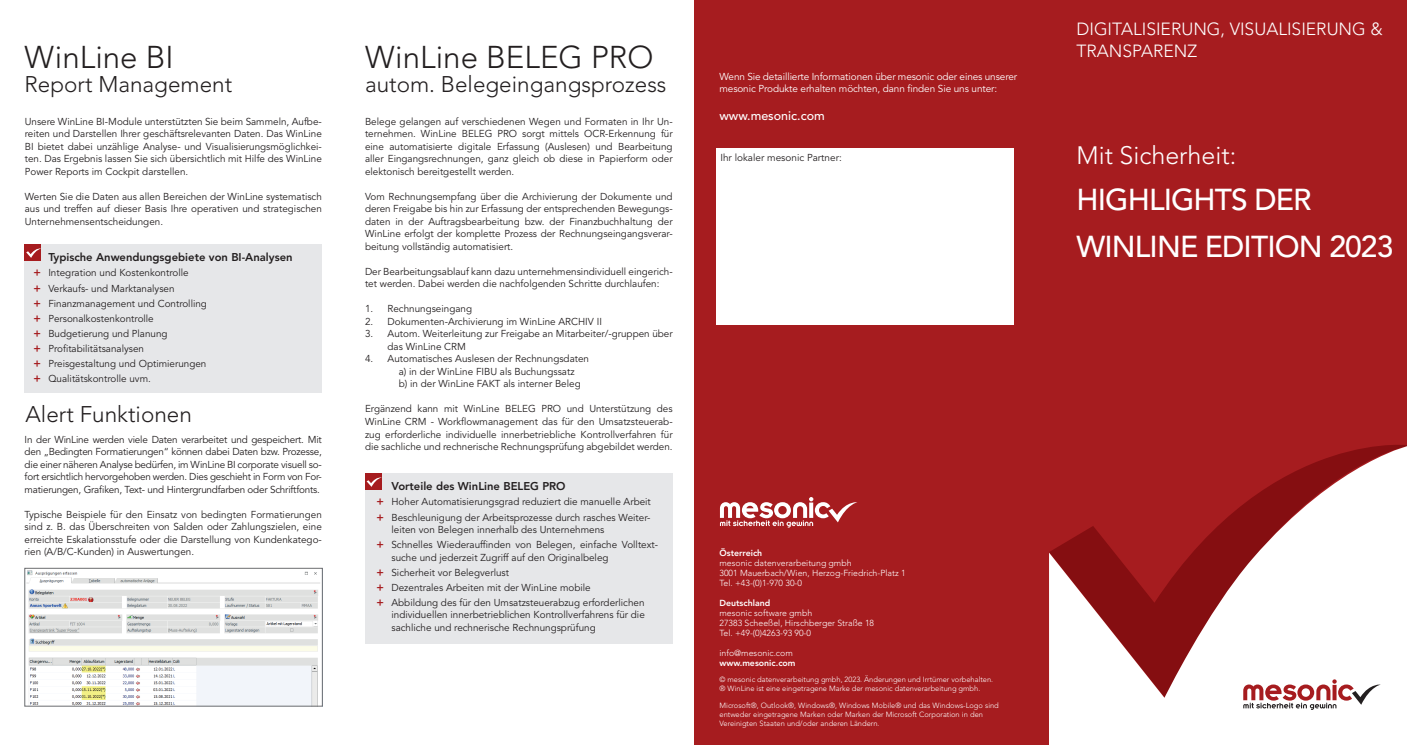
<style>
.page{position:relative;width:1407px;height:745px;background:#fff}
.page>*{position:absolute;margin:0;border:0;box-sizing:border-box;transform-origin:0 0}
.t1{font:300 31.25px "Avenir LT Pro";color:#231f20}
.t2{font:500 30px/46.1px "Avenir LT Pro";letter-spacing:-.03em;color:#fff}
.t3{font:300 25px "Avenir LT Pro";color:#fff}
.t4{font:300 22.5px "Avenir LT Pro";color:#231f20}
.t5{font:300 17.5px/22.5px "Avenir LT Pro";color:#fff}
.t6{font:500 12.5px "Avenir LT Pro";color:#fff}
.t7{font:800 11.25px "Avenir LT Pro";color:#231f20}
.t8{font:10px/12.5px "Avenir LT Pro";color:#231f20}
.t9{font:10px/12.5px "Avenir LT Pro";letter-spacing:-.01em;color:#fff}
.t10{font:300 8.75px/10px "Avenir LT Pro";color:#fff}
.t11{font:800 8.75px "Avenir LT Pro";color:#fff}
.t12{font:300 7.5px/9px "Avenir LT Pro";color:#fff}
.s1{font-weight:800;font-size:11.25px;color:#a61c1f}
</style>
<div class="page">
<div style="left:694px;top:0;width:355px;height:744px;background:#a61c1f"></div>
<div style="left:1049px;top:0;width:358px;height:708px;background:#a61c1f"></div>
<svg style="left:1049px;top:445px;width:358px;height:265px;fill:#fff"></svg>
<svg style="left:1243px;top:679px;width:138px;height:30px"></svg>
<svg style="left:720px;top:497px;width:137px;height:30px"></svg>
<div style="left:716px;top:148px;width:297px;height:176px;background:#fff"></div>
<img style="left:27px;top:570px;width:293px;height:133px">
<div style="left:25px;top:567px;width:297px;height:138px;border:1px solid #6c6d70"></div>
<div style="left:365px;top:473px;width:308px;height:170px;background:#e6e7e9"></div>
<div style="left:365px;top:473px;width:16px;height:17px;background:#a61c1f"></div>
<svg style="left:367px;top:476px;width:15px;height:10px"></svg>
<div style="left:25px;top:244px;width:297px;height:149px;background:#e6e7e9"></div>
<div style="left:25px;top:244px;width:16px;height:17px;background:#a61c1f"></div>
<svg style="left:26px;top:248px;width:15px;height:10px"></svg>
<h1 class="t1" style="left:25px;top:39px;width:150px">WinLine BI</h1>
<h3 class="t4" style="left:25px;top:71px;width:209px">Report Management</h3>
<p class="t8" style="left:25px;top:115px;width:299px;text-align:justify">Unsere WinLine BI-Module unterstützten Sie beim Sammeln, Aufbe&shy;reiten und Darstellen Ihrer geschäftsrelevanten Daten. Das WinLine BI bietet dabei unzählige Analyse- und Visualisierungsmöglichkei&shy;ten. Das Ergebnis lassen Sie sich übersichtlich mit Hilfe des WinLine Power Reports im Cockpit darstellen.</p>
<p class="t8" style="left:25px;top:190px;width:299px;text-align:justify">Werten Sie die Daten aus allen Bereichen der WinLine systematisch aus und treffen auf dieser Basis Ihre operativen und strategischen Unternehmensentscheidungen.</p>
<p class="t7" style="left:48px;top:251px;width:246px">Typische Anwendungsgebiete von BI-Analysen</p>
<p class="t8" style="left:33px;top:265px;width:175px;line-height:15px"><span class="s1">+</span> Integration und Kostenkontrolle<br><span class="s1">+</span> Verkaufs- und Marktanalysen<br><span class="s1">+</span> Finanzmanagement und Controlling <span class="s1">+</span> Personalkostenkontrolle<br><span class="s1">+</span> Budgetierung und Planung<br><span class="s1">+</span> Profitabilitätsanalysen<br><span class="s1">+</span> Preisgestaltung und Optimierungen <span class="s1">+</span> Qualitätskontrolle uvm.</p>
<h3 class="t4" style="left:26px;top:401px;width:168px">Alert Funktionen</h3>
<p class="t8" style="left:25px;top:433px;width:299px;text-align:justify">In der WinLine werden viele Daten verarbeitet und gespeichert. Mit den „Bedingten Formatierungen“ können dabei Daten bzw. Prozesse, die einer näheren Analyse bedürfen, im WinLine BI corporate visuell so&shy;fort ersichtlich hervorgehoben werden. Dies geschieht in Form von For&shy;matierungen, Grafiken, Text- und Hintergrundfarben oder Schriftfonts.</p>
<p class="t8" style="left:25px;top:508px;width:299px;text-align:justify">Typische Beispiele für den Einsatz von bedingten Formatierungen sind z. B. das Überschreiten von Salden oder Zahlungszielen, eine erreichte Eskalationsstufe oder die Darstellung von Kundenkatego&shy;rien (A/B/C-Kunden) in Auswertungen.</p>
<h1 class="t1" style="left:365px;top:39px;width:290px">WinLine BELEG PRO</h1>
<h3 class="t4" style="left:365px;top:71px;width:303px">autom. Belegeingangsprozess</h3>
<p class="t8" style="left:365px;top:115px;width:309px;text-align:justify">Belege gelangen auf verschiedenen Wegen und Formaten in Ihr Un&shy;ternehmen. WinLine BELEG PRO sorgt mittels OCR-Erkennung für eine automatisierte digitale Erfassung (Auslesen) und Bearbeitung aller Eingangsrechnungen, ganz gleich ob diese in Papierform oder elektonisch bereitgestellt werden.</p>
<p class="t8" style="left:365px;top:190px;width:309px;text-align:justify">Vom Rechnungsempfang über die Archivierung der Dokumente und deren Freigabe bis hin zur Erfassung der entsprechenden Bewegungs&shy;daten in der Auftragsbearbeitung bzw. der Finanzbuchhaltung der WinLine erfolgt der komplette Prozess der Rechnungseingangsverar&shy;beitung vollständig automatisiert.</p>
<p class="t8" style="left:365px;top:265px;width:309px">Der Bearbeitungsablauf kann dazu unternehmensindividuell eingerich&shy;tet werden. Dabei werden die nachfolgenden Schritte durchlaufen:</p>
<p class="t8" style="left:365px;top:302px;width:109px">1. Rechnungseingang</p>
<p class="t8" style="left:365px;top:315px;width:238px">2. Dokumenten-Archivierung im WinLine ARCHIV II</p>
<p class="t8" style="left:387px;top:327px;width:287px;text-indent:-23px">3. Autom. Weiterleitung zur Freigabe an Mitarbeiter/-gruppen über das WinLine CRM</p>
<p class="t8" style="left:399px;top:352px;width:192px;text-indent:-34px">4. Automatisches Auslesen der Rechnungsdaten a) in der WinLine FIBU als Buchungssatz<br>b) in der WinLine FAKT als interner Beleg</p>
<p class="t8" style="left:365px;top:402px;width:309px;text-align:justify">Ergänzend kann mit WinLine BELEG PRO und Unterstützung des WinLine CRM - Workflowmanagement das für den Umsatzsteuerab&shy;zug erforderliche individuelle innerbetriebliche Kontrollverfahren für die sachliche und rechnerische Rechnungsprüfung abgebildet werden.</p>
<p class="t7" style="left:391px;top:479px;width:176px">Vorteile des WinLine BELEG PRO</p>
<p class="t8" style="left:376px;top:494px;width:276px;line-height:15px"><span class="s1">+</span> Hoher Automatisierungsgrad reduziert die manuelle Arbeit <span class="s1">+</span> Beschleunigung der Arbeitsprozesse durch rasches Weiter-</p>
<p class="t8" style="left:376px;top:522px;width:283px;line-height:15px;text-indent:15px">leiten von Belegen innerhalb des Unternehmens<br><span class="s1">+</span> Schnelles Wiederauffinden von Belegen, einfache Volltext-</p>
<p class="t8" style="left:376px;top:549px;width:269px;line-height:15px;text-indent:15px">suche und jederzeit Zugriff auf den Originalbeleg<br><span class="s1">+</span> Sicherheit vor Belegverlust<br><span class="s1">+</span> Dezentrales Arbeiten mit der WinLine mobile<br><span class="s1">+</span> Abbildung des für den Umsatzsteuerabzug erforderlichen</p>
<p class="t8" style="left:391px;top:608px;width:255px">individuellen innerbetrieblichen Kontrollverfahrens für die sachliche und rechnerische Rechnungsprüfung</p>
<p class="t9" style="left:719px;top:70px;width:299px">Wenn Sie detaillierte Informationen über mesonic oder eines unserer mesonic Produkte erhalten möchten, dann finden Sie uns unter:</p>
<p class="t6" style="left:719px;top:108px;width:107px">www.mesonic.com</p>
<p class="t8" style="left:720px;top:151px;width:123px">Ihr lokaler mesonic Partner:</p>
<p class="t11" style="left:719px;top:547px;width:44px">Österreich</p>
<p class="t10" style="left:719px;top:557px;width:187px">mesonic datenverarbeitung gmbh<br>3001 Mauerbach/Wien, Herzog-Friedrich-Platz 1<br>Tel. +43-(0)1-970 30-0</p>
<p class="t11" style="left:719px;top:597px;width:52px">Deutschland</p>
<p class="t10" style="left:719px;top:607px;width:156px">mesonic software gmbh<br>27383 Scheeßel, Hirschberger Straße 18<br>Tel. +49-(0)4263-93 90-0</p>
<p class="t10" style="left:719px;top:647px;width:75px">info@mesonic.com</p>
<p class="t11" style="left:719px;top:657px;width:77px">www.mesonic.com</p>
<p class="t12" style="left:719px;top:674px;width:275px">© mesonic datenverarbeitung gmbh, 2023. Änderungen und Irrtümer vorbehalten. ® WinLine ist eine eingetragene Marke der mesonic datenverarbeitung gmbh.</p>
<p class="t12" style="left:719px;top:700px;width:281px">Microsoft®, Outlook®, Windows®, Windows Mobile® und das Windows-Logo sind entweder eingetragene Marken oder Marken der Microsoft Corporation in den<br>Vereinigten Staaten und/oder anderen Ländern.</p>
<h3 class="t5" style="left:1076px;top:17px;width:308px">DIGITALISIERUNG, VISUALISIERUNG &amp;<br>TRANSPARENZ</h3>
<h3 class="t3" style="left:1076px;top:141px;width:161px">Mit Sicherheit:</h3>
<h2 class="t2" style="left:1076px;top:177px;width:318px">HIGHLIGHTS DER<br>WINLINE EDITION 2023</h2>
</div>
